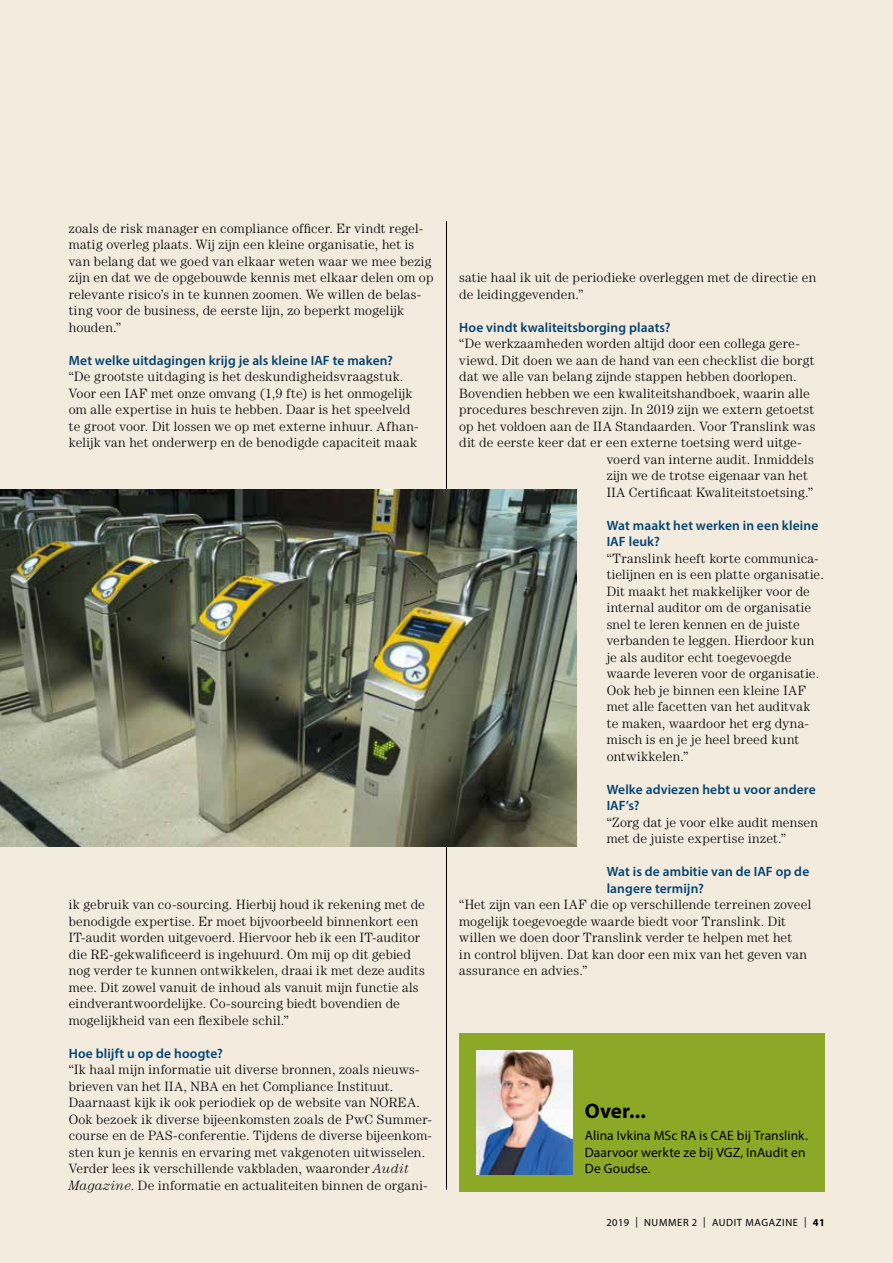
<style>
.page{position:relative;width:893px;height:1263px;background:#f4ebdf}
.page>*{position:absolute;margin:0;border:0;box-sizing:border-box;transform-origin:0 0}
.t1{font:700 21px "Myriad Pro";color:#000}
.t2{font:300 13.5px/16.5px "Century LT";letter-spacing:.015em;color:#000}
.t3{font:600 13.5px/16.5px "Myriad Pro";letter-spacing:.01em;color:#004371}
.t4{font:13.5px/16.5px "Myriad Pro";letter-spacing:.005em;color:#000}
.t5{font:10.5px "Myriad Pro";letter-spacing:.06em;color:#000}
.s1{font-style:italic}
.s2{font-weight:700}
</style>
<div class="page">
<div style="left:459px;top:1033px;width:366px;height:158px;background:#8ba827"></div>
<hr style="left:446px;top:221px;width:1px;height:969px;background:#000">
<img style="left:476px;top:1050px;width:96px;height:125px">
<img style="left:0;top:489px;width:577px;height:358px">
<p class="t2" style="left:69px;top:219px;width:366px">zoals de risk manager en compliance officer. Er vindt regel&shy;matig overleg plaats. Wij zijn een kleine organisatie, het is van belang dat we goed van elkaar weten waar we mee bezig zijn en dat we de opgebouwde kennis met elkaar delen om op relevante risico’s in te kunnen zoomen. We willen de belas&shy;ting voor de business, de eerste lijn, zo beperkt mogelijk houden.”</p>
<p class="t3" style="left:69px;top:351px;width:326px">Met welke uitdagingen krijg je als kleine IAF te maken?</p>
<p class="t2" style="left:69px;top:368px;width:351px">“De grootste uitdaging is het deskundigheidsvraagstuk.<br>Voor een IAF met onze omvang (1,9 fte) is het onmogelijk om alle expertise in huis te hebben. Daar is het speelveld te groot voor. Dit lossen we op met externe inhuur. Afhan&shy;kelijk van het onderwerp en de benodigde capaciteit maak</p>
<p class="t2" style="left:69px;top:896px;width:358px">ik gebruik van co-sourcing. Hierbij houd ik rekening met de benodigde expertise. Er moet bijvoorbeeld binnenkort een IT-audit worden uitgevoerd. Hiervoor heb ik een IT-auditor die RE-gekwalificeerd is ingehuurd. Om mij op dit gebied nog verder te kunnen ontwikkelen, draai ik met deze audits mee. Dit zowel vanuit de inhoud als vanuit mijn functie als eindverantwoordelijke. Co-sourcing biedt bovendien de mogelijkheid van een flexibele schil.”</p>
<p class="t3" style="left:69px;top:1044px;width:156px">Hoe blijft u op de hoogte?</p>
<p class="t2" style="left:69px;top:1061px;width:365px">“Ik haal mijn informatie uit diverse bronnen, zoals nieuws&shy;brieven van het IIA, NBA en het Compliance Instituut.<br>Daarnaast kijk ik ook periodiek op de website van NOREA.<br>Ook bezoek ik diverse bijeenkomsten zoals de PwC Summer&shy;course en de PAS-conferentie. Tijdens de diverse bijeenkom&shy;sten kun je kennis en ervaring met vakgenoten uitwisselen.<br>Verder lees ik verschillende vakbladen, waaronder <span class="s1">Audit Magazine</span>. De informatie en actualiteiten binnen de organi-</p>
<p class="t2" style="left:459px;top:269px;width:359px">satie haal ik uit de periodieke overleggen met de directie en de leidinggevenden.”</p>
<p class="t3" style="left:459px;top:318px;width:213px">Hoe vindt kwaliteitsborging plaats?</p>
<p class="t2" style="left:459px;top:335px;width:342px">“De werkzaamheden worden altijd door een collega gere-</p>
<p class="t2" style="left:459px;top:351px;width:357px">viewd. Dit doen we aan de hand van een checklist die borgt</p>
<p class="t2" style="left:459px;top:368px;width:339px">dat we alle van belang zijnde stappen hebben doorlopen.</p>
<p class="t2" style="left:459px;top:384px;width:352px">Bovendien hebben we een kwaliteitshandboek, waarin alle</p>
<p class="t2" style="left:459px;top:401px;width:357px">procedures beschreven zijn. In 2019 zijn we extern getoetst</p>
<p class="t2" style="left:459px;top:417px;width:358px">op het voldoen aan de IIA Standaarden. Voor Translink was</p>
<p class="t2" style="left:459px;top:434px;width:344px">dit de eerste keer dat er een externe toetsing werd uitge-</p>
<p class="t2" style="left:607px;top:450px;width:209px">voerd van interne audit. Inmiddels</p>
<p class="t2" style="left:607px;top:467px;width:203px">zijn we de trotse eigenaar van het</p>
<p class="t2" style="left:607px;top:483px;width:208px">IIA Certificaat Kwaliteitstoetsing.”</p>
<p class="t3" style="left:607px;top:516px;width:213px">Wat maakt het werken in een kleine<br>IAF leuk?</p>
<p class="t2" style="left:607px;top:549px;width:219px">“Translink heeft korte communica&shy;tielijnen en is een platte organisatie.<br>Dit maakt het makkelijker voor de internal auditor om de organisatie snel te leren kennen en de juiste verbanden te leggen. Hierdoor kun je als auditor echt toegevoegde waarde leveren voor de organisatie.<br>Ook heb je binnen een kleine IAF met alle facetten van het auditvak te maken, waardoor het erg dyna&shy;misch is en je je heel breed kunt ontwikkelen.”</p>
<p class="t3" style="left:607px;top:780px;width:211px">Welke adviezen hebt u voor andere<br>IAF’s?</p>
<p class="t2" style="left:607px;top:813px;width:213px">“Zorg dat je voor elke audit mensen met de juiste expertise inzet.”</p>
<p class="t3" style="left:607px;top:863px;width:204px">Wat is de ambitie van de IAF op de langere termijn?</p>
<p class="t2" style="left:459px;top:896px;width:353px">“Het zijn van een IAF die op verschillende terreinen zoveel mogelijk toegevoegde waarde biedt voor Translink. Dit willen we doen door Translink verder te helpen met het<br>in control blijven. Dat kan door een mix van het geven van assurance en advies.”</p>
<h1 class="t1" style="left:585px;top:1097px;width:62px">Over...</h1>
<p class="t4" style="left:585px;top:1127px;width:224px">Alina Ivkina MSc RA is CAE bij Translink.<br>Daarvoor werkte ze bij VGZ, InAudit en<br>De Goudse.</p>
<p class="t5" style="left:606px;top:1216px;width:220px">2019 | NUMMER 2 | AUDIT MAGAZINE | <span class="s2">41</span></p>
</div>
